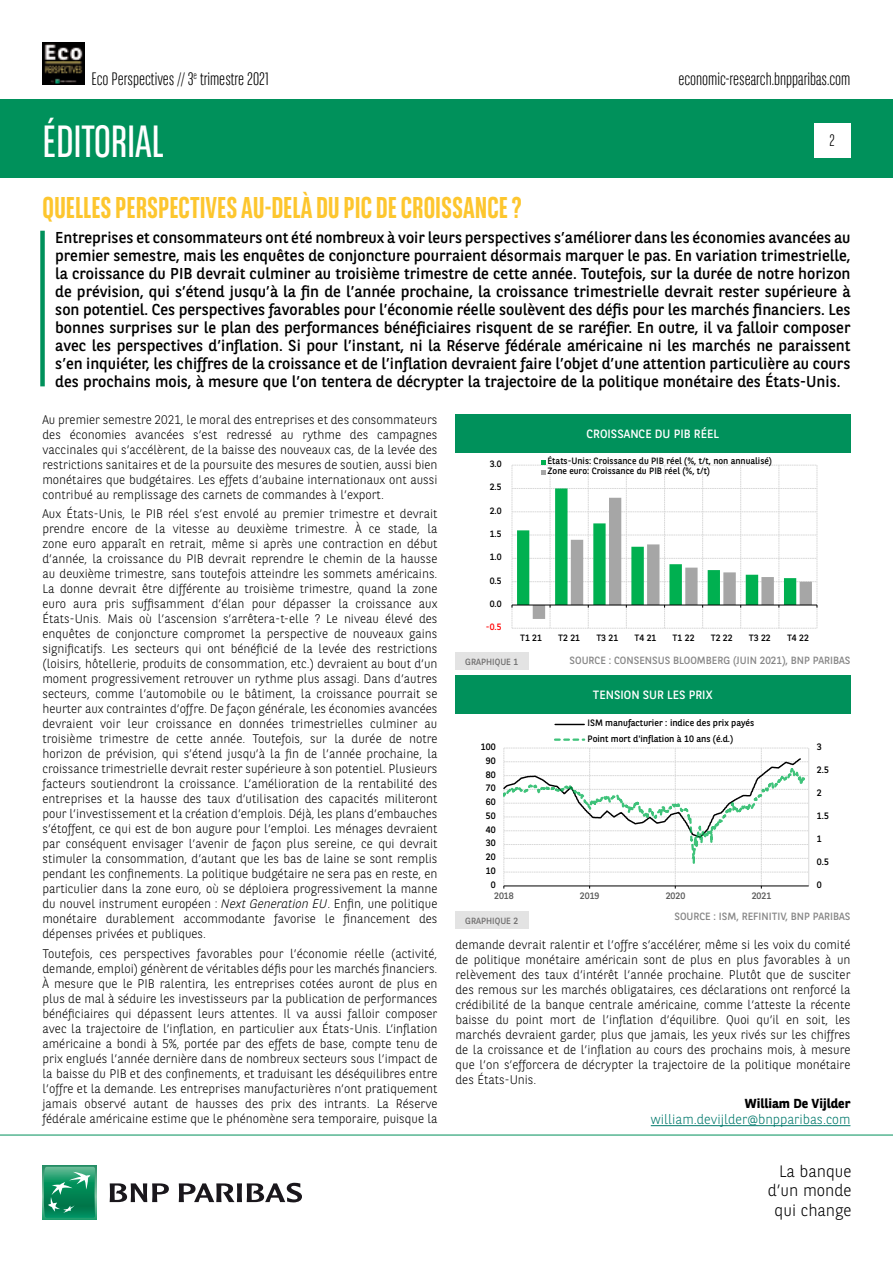
<style>
.page{position:relative;width:893px;height:1263px;background:#fff}
.page>*{position:absolute;margin:0;border:0;box-sizing:border-box;transform-origin:0 0}
.t1{font:45px "BNPP Sans Condensed";color:#fff}
.t2{font:700 30px "BNPP Sans Condensed";color:#fdc62e}
.t3{font:300 18px "BNPP Sans Condensed";color:#000}
.t4{font:300 16.5px/19.8px "BNPP Sans";color:#000;text-align:right}
.t5{font:300 16.5px "BNPP Sans Condensed";color:#000}
.t6{font:15.75px/18px "BNPP Sans";color:#000;text-align:justify}
.t7{font:300 13.5px "BNPP Sans";color:#00796c}
.t8{font:700 13.05px "BNPP Sans";color:#000}
.t9{font:300 12.45px/15px "BNPP Sans";color:#000;text-align:justify}
.t10{font:12px "BNPP Sans";color:#fff}
.t11{font:10.5px "BNPP Sans";color:#878787}
.t12{font:9.3px/15.1px "BNPP Sans";letter-spacing:-.005em;color:#000}
.t13{font:9.3px "BNPP Sans";letter-spacing:-.01em;color:#595959}
.t14{font:9.15px/10.1px "BNPP Sans";color:#000}
.t15{font:9.15px "BNPP Sans";color:#f00}
.t16{font:9px "BNPP Sans";color:#706f6f}
.s1{font-style:italic}
</style>
<div class="page">
<img style="left:43px;top:43px;width:42px;height:42px">
<div style="left:1px;top:99px;width:892px;height:78px;background:#00915b"></div>
<svg style="left:43px;top:1166px;width:53px;height:53px"></svg>
<svg style="left:44px;top:1167px;width:51px;height:51px;background:#26996e"></svg>
<svg style="left:110px;top:1183px;width:59px;height:19px"></svg>
<svg style="left:179px;top:1183px;width:123px;height:19px"></svg>
<hr style="left:0;top:1135px;width:893px;height:1px;background:#00915b">
<div style="left:814px;top:123px;width:36px;height:34px;background:#fff"></div>
<div style="left:40px;top:231px;width:5px;height:155px;background:#00915b"></div>
<hr style="left:651px;top:1125px;width:199px;height:1px;background:#00796c">
<svg style="left:512px;top:460px;width:306px;height:169px"></svg>
<div style="left:455px;top:415px;width:395px;height:38px;background:#00915b"></div>
<div style="left:455px;top:653px;width:73px;height:17px;background:#e3e3e3"></div>
<svg style="left:504px;top:748px;width:305px;height:140px"></svg>
<svg style="left:555px;top:724px;width:29px;height:1px"></svg>
<svg style="left:555px;top:738px;width:29px;height:3px"></svg>
<div style="left:455px;top:676px;width:395px;height:38px;background:#00915b"></div>
<div style="left:455px;top:911px;width:73px;height:18px;background:#e3e3e3"></div>
<h3 class="t3" style="left:91px;top:67px;width:179px">Eco Perspectives // 3<sup>e</sup> trimestre 2021</h3>
<h1 class="t1" style="left:43px;top:113px;width:123px">ÉDITORIAL</h1>
<h2 class="t2" style="left:43px;top:190px;width:481px">QUELLES PERSPECTIVES AU-DELÀ DU PIC DE CROISSANCE ?</h2>
<h3 class="t3" style="left:678px;top:67px;width:174px">economic-research.bnpparibas.com</h3>
<h3 class="t5" style="left:829px;top:130px;width:7px">2</h3>
<p class="t6" style="left:55px;top:227px;width:797px">Entreprises et consommateurs ont été nombreux à voir leurs perspectives s’améliorer dans les économies avancées au premier semestre, mais les enquêtes de conjoncture pourraient désormais marquer le pas. En variation trimestrielle, la croissance du PIB devrait culminer au troisième trimestre de cette année. Toutefois, sur la durée de notre horizon de prévision, qui s’étend jusqu’à la fin de l’année prochaine, la croissance trimestrielle devrait rester supérieure à son potentiel. Ces perspectives favorables pour l’économie réelle soulèvent des défis pour les marchés financiers. Les bonnes surprises sur le plan des performances bénéficiaires risquent de se raréfier. En outre, il va falloir composer avec les perspectives d’inflation. Si pour l’instant, ni la Réserve fédérale américaine ni les marchés ne paraissent s’en inquiéter, les chiffres de la croissance et de l’inflation devraient faire l’objet d’une attention particulière au cours des prochains mois, à mesure que l’on tentera de décrypter la trajectoire de la politique monétaire des États-Unis.</p>
<p class="t9" style="left:43px;top:411px;width:396px">Au premier semestre 2021, le moral des entreprises et des consommateurs des économies avancées s’est redressé au rythme des campagnes vaccinales qui s’accélèrent, de la baisse des nouveaux cas, de la levée des restrictions sanitaires et de la poursuite des mesures de soutien, aussi bien monétaires que budgétaires. Les effets d’aubaine internationaux ont aussi contribué au remplissage des carnets de commandes à l’export.</p>
<p class="t9" style="left:43px;top:506px;width:396px">Aux États-Unis, le PIB réel s’est envolé au premier trimestre et devrait prendre encore de la vitesse au deuxième trimestre. À ce stade, la zone euro apparaît en retrait, même si après une contraction en début d’année, la croissance du PIB devrait reprendre le chemin de la hausse au deuxième trimestre, sans toutefois atteindre les sommets américains.<br>La donne devrait être différente au troisième trimestre, quand la zone euro aura pris suffisamment d’élan pour dépasser la croissance aux États-Unis. Mais où l’ascension s’arrêtera-t-elle ? Le niveau élevé des enquêtes de conjoncture compromet la perspective de nouveaux gains significatifs. Les secteurs qui ont bénéficié de la levée des restrictions (loisirs, hôtellerie, produits de consommation, etc.) devraient au bout d’un moment progressivement retrouver un rythme plus assagi. Dans d’autres secteurs, comme l’automobile ou le bâtiment, la croissance pourrait se heurter aux contraintes d’offre. De façon générale, les économies avancées devraient voir leur croissance en données trimestrielles culminer au troisième trimestre de cette année. Toutefois, sur la durée de notre horizon de prévision, qui s’étend jusqu’à la fin de l’année prochaine, la croissance trimestrielle devrait rester supérieure à son potentiel. Plusieurs facteurs soutiendront la croissance. L’amélioration de la rentabilité des entreprises et la hausse des taux d’utilisation des capacités militeront pour l’investissement et la création d’emplois. Déjà, les plans d’embauches s’étoffent, ce qui est de bon augure pour l’emploi. Les ménages devraient par conséquent envisager l’avenir de façon plus sereine, ce qui devrait stimuler la consommation, d’autant que les bas de laine se sont remplis pendant les confinements. La politique budgétaire ne sera pas en reste, en particulier dans la zone euro, où se déploiera progressivement la manne du nouvel instrument européen : <span class="s1">Next Generation EU</span>. Enfin, une politique monétaire durablement accommodante favorise le financement des dépenses privées et publiques.</p>
<p class="t9" style="left:43px;top:945px;width:396px">Toutefois, ces perspectives favorables pour l’économie réelle (activité, demande, emploi) génèrent de véritables défis pour les marchés financiers.<br>À mesure que le PIB ralentira, les entreprises cotées auront de plus en plus de mal à séduire les investisseurs par la publication de performances bénéficiaires qui dépassent leurs attentes. Il va aussi falloir composer avec la trajectoire de l’inflation, en particulier aux États-Unis. L’inflation américaine a bondi à 5%, portée par des effets de base, compte tenu de prix englués l’année dernière dans de nombreux secteurs sous l’impact de la baisse du PIB et des confinements, et traduisant les déséquilibres entre l’offre et la demande. Les entreprises manufacturières n’ont pratiquement jamais observé autant de hausses des prix des intrants. La Réserve fédérale américaine estime que le phénomène sera temporaire, puisque la</p>
<p class="t9" style="left:455px;top:936px;width:397px">demande devrait ralentir et l’offre s’accélérer, même si les voix du comité de politique monétaire américain sont de plus en plus favorables à un relèvement des taux d’intérêt l’année prochaine. Plutôt que de susciter des remous sur les marchés obligataires, ces déclarations ont renforcé la crédibilité de la banque centrale américaine, comme l’atteste la récente baisse du point mort de l’inflation d’équilibre. Quoi qu’il en soit, les marchés devraient garder, plus que jamais, les yeux rivés sur les chiffres de la croissance et de l’inflation au cours des prochains mois, à mesure que l’on s’efforcera de décrypter la trajectoire de la politique monétaire des États-Unis.</p>
<p class="t10" style="left:587px;top:426px;width:134px">CROISSANCE DU PIB RÉEL</p>
<p class="t14" style="left:547px;top:456px;width:226px">États-Unis: Croissance du PIB réel (%, t/t, non annualisé)<br>Zone euro: Croissance du PIB réel (%, t/t)</p>
<p class="t14" style="left:490px;top:458px;width:13px">3.0</p>
<p class="t14" style="left:490px;top:482px;width:13px">2.5</p>
<p class="t14" style="left:490px;top:505px;width:13px">2.0</p>
<p class="t14" style="left:490px;top:528px;width:13px">1.5</p>
<p class="t14" style="left:490px;top:552px;width:13px">1.0</p>
<p class="t14" style="left:490px;top:575px;width:13px">0.5</p>
<p class="t14" style="left:490px;top:598px;width:13px">0.0</p>
<p class="t15" style="left:486px;top:621px;width:17px">-0.5</p>
<p class="t14" style="left:520px;top:633px;width:23px">T1 21</p>
<p class="t14" style="left:558px;top:633px;width:23px">T2 21</p>
<p class="t14" style="left:596px;top:633px;width:23px">T3 21</p>
<p class="t14" style="left:634px;top:633px;width:23px">T4 21</p>
<p class="t14" style="left:673px;top:633px;width:23px">T1 22</p>
<p class="t14" style="left:711px;top:633px;width:23px">T2 22</p>
<p class="t14" style="left:749px;top:633px;width:23px">T3 22</p>
<p class="t14" style="left:787px;top:633px;width:23px">T4 22</p>
<p class="t16" style="left:465px;top:655px;width:54px">GRAPHIQUE 1</p>
<p class="t11" style="left:569px;top:653px;width:282px">SOURCE : CONSENSUS BLOOMBERG (JUIN 2021), BNP PARIBAS</p>
<p class="t10" style="left:593px;top:687px;width:121px">TENSION SUR LES PRIX</p>
<p class="t12" style="left:587px;top:715px;width:168px">ISM manufacturier : indice des prix payés<br>Point mort d'inflation à 10 ans (é.d.)</p>
<p class="t12" style="left:817px;top:739px;width:6px">3</p>
<p class="t12" style="left:481px;top:739px;width:16px">100</p>
<p class="t12" style="left:486px;top:752px;width:11px">90</p>
<p class="t12" style="left:817px;top:762px;width:13px">2.5</p>
<p class="t12" style="left:486px;top:766px;width:11px">80</p>
<p class="t12" style="left:486px;top:780px;width:11px">70</p>
<p class="t12" style="left:817px;top:785px;width:6px">2</p>
<p class="t12" style="left:486px;top:794px;width:11px">60</p>
<p class="t12" style="left:486px;top:808px;width:11px">50</p>
<p class="t12" style="left:817px;top:808px;width:13px">1.5</p>
<p class="t12" style="left:486px;top:821px;width:11px">40</p>
<p class="t12" style="left:817px;top:831px;width:6px">1</p>
<p class="t12" style="left:486px;top:835px;width:11px">30</p>
<p class="t12" style="left:486px;top:849px;width:11px">20</p>
<p class="t12" style="left:817px;top:854px;width:13px">0.5</p>
<p class="t12" style="left:486px;top:863px;width:11px">10</p>
<p class="t12" style="left:491px;top:876px;width:6px">0</p>
<p class="t12" style="left:817px;top:876px;width:6px">0</p>
<p class="t13" style="left:494px;top:889px;width:21px">2018</p>
<p class="t13" style="left:580px;top:889px;width:21px">2019</p>
<p class="t13" style="left:666px;top:889px;width:21px">2020</p>
<p class="t13" style="left:752px;top:889px;width:21px">2021</p>
<p class="t11" style="left:674px;top:909px;width:178px">SOURCE : ISM, REFINITIV, BNP PARIBAS</p>
<p class="t16" style="left:465px;top:914px;width:54px">GRAPHIQUE 2</p>
<p class="t8" style="left:745px;top:1095px;width:107px">William De Vijlder</p>
<p class="t7" style="left:651px;top:1110px;width:201px">william.devijlder@bnpparibas.com</p>
<h3 class="t4" style="left:768px;top:1160px;width:85px">La banque d’un monde qui change</h3>
</div>
